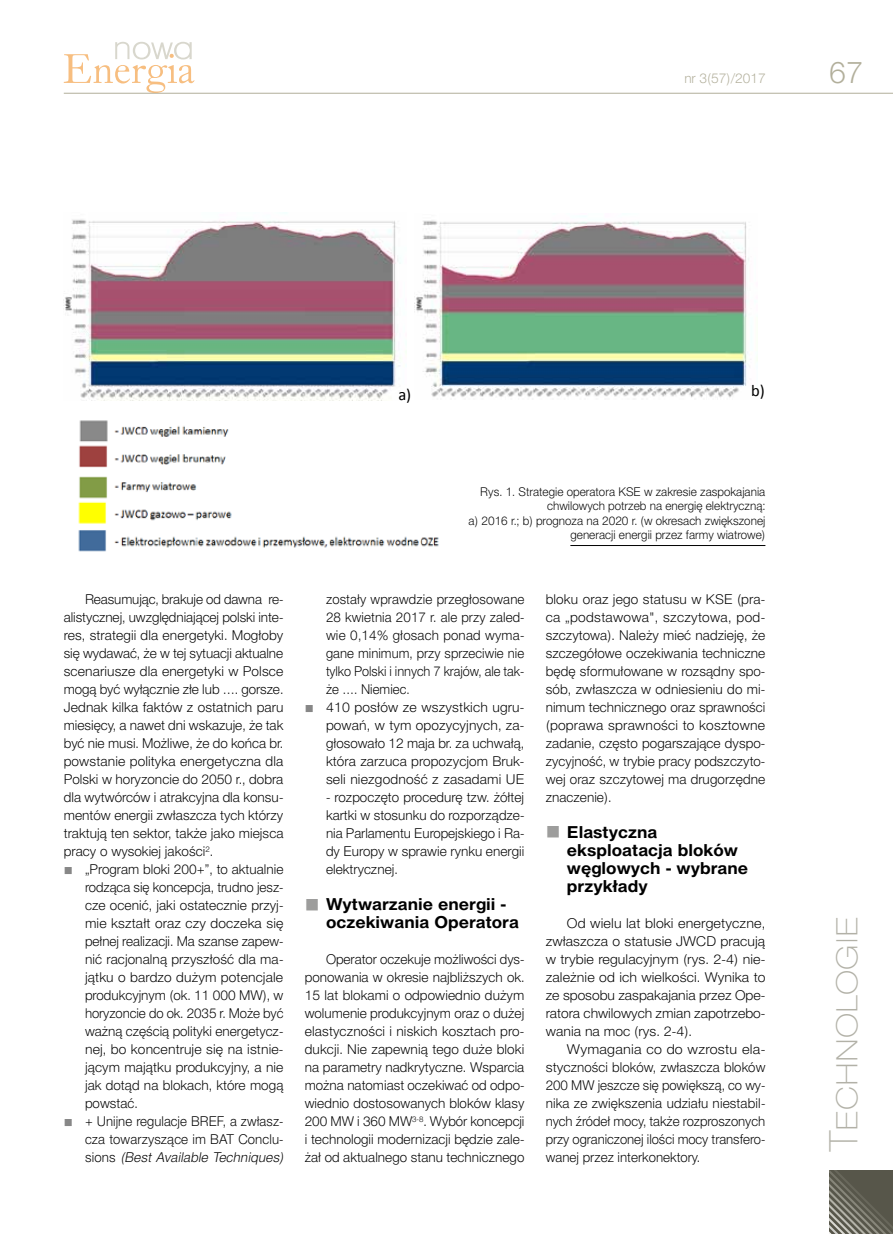
<style>
.page{position:relative;width:893px;height:1234px;background:#fff}
.page>*{position:absolute;margin:0;border:0;box-sizing:border-box;transform-origin:0 0}
.t1{font:39px "Switzer EFN Thin";color:#b2b1a7}
.t2{font:30px "Switzer EFN Light";color:#b2af9b}
.t3{font:700 16.5px/18px "Switzer EFN";color:#000;scale:1.04 1}
.t4{font:16.5px "Calibri";color:#000}
.t5{font:13.5px/18px "Switzer EFN Light";color:#000;text-align:justify}
.t6{font:13.5px/18px "Switzer EFN Light";color:#000;text-align:justify;scale:1.07 1}
.t7{font:13.5px/18px "Switzer EFN Light";color:#000;text-align:justify;scale:1.05 1}
.t8{font:13.5px "Switzer EFN Light";color:#b2af9b}
.t9{font:12px/14.4px "Switzer EFN Light";color:#000;text-align:right}
.s1{font-style:italic}
</style>
<div class="page">
<hr style="left:64px;top:93px;width:829px;height:1px;background:#b2af9b">
<svg style="left:64px;top:42px;width:131px;height:51px"></svg>
<svg style="left:829px;top:1170px;width:64px;height:63px;background:#67665b"></svg>
<img style="left:416px;top:216px;width:333px;height:182px">
<img style="left:65px;top:219px;width:336px;height:182px">
<img style="left:78px;top:420px;width:361px;height:132px">
<hr style="left:570px;top:545px;width:195px;height:1px;background:#000">
<p class="t8" style="left:684px;top:70px;width:83px">nr 3(57)/2017</p>
<h2 class="t2" style="left:829px;top:55px;width:36px">67</h2>
<p class="t4" style="left:398px;top:383px;width:14px">a)</p>
<p class="t4" style="left:751px;top:380px;width:15px">b)</p>
<p class="t9" style="left:469px;top:484px;width:298px">Rys. 1. Strategie operatora KSE w zakresie zaspokajania chwilowych potrzeb na energię elektryczną:<br>a) 2016 r.; b) prognoza na 2020 r. (w okresach zwiększonej generacji energii przez farmy wiatrowe)</p>
<p class="t5" style="left:64px;top:589px;width:221px;text-indent:21px">Reasumując, brakuje od dawna re&shy;alistycznej, uwzględniającej polski inte&shy;res, strategii dla energetyki. Mogłoby się wydawać, że w tej sytuacji aktualne scenariusze dla energetyki w Polsce mogą być wyłącznie złe lub …. gorsze.<br>Jednak kilka faktów z ostatnich paru miesięcy, a nawet dni wskazuje, że tak być nie musi. Możliwe, że do końca br. powstanie polityka energetyczna dla Polski w horyzoncie do 2050 r., dobra dla wytwórców i atrakcyjna dla konsu&shy;mentów energii zwłaszcza tych którzy traktują ten sektor, także jako miejsca pracy o wysokiej jakości<sup>2</sup>.</p>
<p class="t5" style="left:85px;top:859px;width:203px;text-align:left">„Program bloki 200+”, to aktualnie rodząca się koncepcja, trudno jesz&shy;cze ocenić, jaki ostatecznie przyj&shy;mie kształt oraz czy doczeka się pełnej realizacji. Ma szanse zapew&shy;nić racjonalną przyszłość dla ma&shy;jątku o bardzo dużym potencjale produkcyjnym (ok. 11 000 MW), w horyzoncie do ok. 2035 r. Może być ważną częścią polityki energetycz&shy;nej, bo koncentruje się na istnie&shy;jącym majątku produkcyjny, a nie jak dotąd na blokach, które mogą powstać.<br>+ Unijne regulacje BREF, a zwłasz&shy;cza towarzyszące im BAT Conclu&shy;s i o n s <span class="s1">(Best Available Techniques)</span></p>
<p class="t5" style="left:326px;top:589px;width:200px;text-align:left">zostały wprawdzie przegłosowane<br>28 kwietnia 2017 r. ale przy zaled&shy;wie 0,14% głosach ponad wyma&shy;gane minimum, przy sprzeciwie nie tylko Polski i innych 7 krajów, ale tak&shy;że …. Niemiec.<br>410 posłów ze wszystkich ugru&shy;powań, w tym opozycyjnych, za&shy;głosowało 12 maja br. za uchwałą, która zarzuca propozycjom Bruk&shy;seli niezgodność z zasadami UE</p>
<p class="t5" style="left:326px;top:787px;width:200px">- rozpoczęto procedurę tzw. żółtej kartki w stosunku do rozporządze&shy;nia Parlamentu Europejskiego i Ra&shy;dy Europy w sprawie rynku energii elektrycznej.</p>
<p class="t3" style="left:326px;top:894px;width:187px">Wytwarzanie energii - oczekiwania Operatora</p>
<p class="t5" style="left:305px;top:949px;width:221px;text-indent:21px">Operator oczekuje możliwości dys&shy;ponowania w okresie najbliższych ok.<br>15 lat blokami o odpowiednio dużym wolumenie produkcyjnym oraz o dużej elastyczności i niskich kosztach pro&shy;dukcji. Nie zapewnią tego duże bloki na parametry nadkrytyczne. Wsparcia można natomiast oczekiwać od odpo&shy;wiednio dostosowanych bloków klasy 200 MW i 360 MW<sup>3-8</sup>. Wybór koncepcji i technologii modernizacji będzie zale&shy;żał od aktualnego stanu technicznego</p>
<p class="t5" style="left:546px;top:589px;width:221px">bloku oraz jego statusu w KSE (pra&shy;ca „podstawowa", szczytowa, pod&shy;szczytowa). Należy mieć nadzieję, że szczegółowe oczekiwania techniczne będę sformułowane w rozsądny spo&shy;sób, zwłaszcza w odniesieniu do mi&shy;nimum technicznego oraz sprawności (poprawa sprawności to kosztowne zadanie, często pogarszające dyspo&shy;zycyjność, w trybie pracy podszczyto&shy;wej oraz szczytowej ma drugorzędne znaczenie).</p>
<p class="t3" style="left:567px;top:822px;width:176px">Elastyczna eksploatacja bloków węglowych - wybrane przykłady</p>
<p class="t7" style="left:546px;top:913px;width:211px;text-indent:21px">Od wielu lat bloki energetyczne, zwłaszcza o statusie JWCD pracują w trybie regulacyjnym (rys. 2-4) nie&shy;zależnie od ich wielkości. Wynika to ze sposobu zaspakajania przez Ope&shy;ratora chwilowych zmian zapotrzebo&shy;wania na moc (rys. 2-4).</p>
<p class="t6" style="left:546px;top:1039px;width:207px;text-indent:21px">Wymagania co do wzrostu ela&shy;styczności bloków, zwłaszcza bloków 200 MW jeszcze się powiększą, co wy&shy;nika ze zwiększenia udziału niestabil&shy;nych źródeł mocy, także rozproszonych przy ograniczonej ilości mocy transfero&shy;wanej przez interkonektory.</p>
<h1 class="t1" style="left:821px;top:1152px;width:237px;rotate:-90deg">Technologie</h1>
</div>
